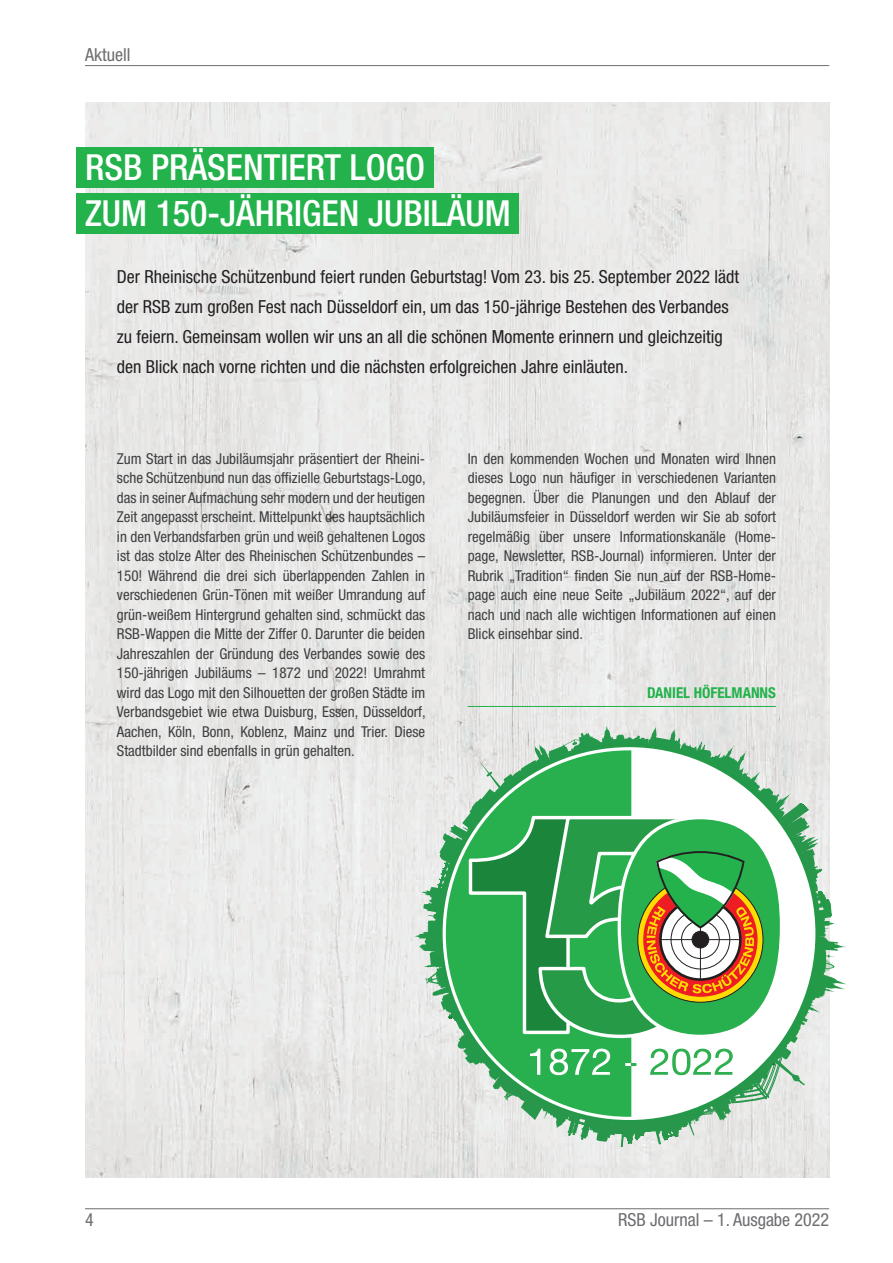
<style>
.page{position:relative;width:893px;height:1263px;background:#fff}
.page>*{position:absolute;margin:0;border:0;box-sizing:border-box;transform-origin:0 0}
.t1{font:500 condensed 36px/46.2px "Helvetica Neue";color:#fff}
.t2{font:condensed 18px/30px "Helvetica Neue";color:#231f20}
.t3{font:condensed 18px "Helvetica Neue";color:#6c6d70}
.t4{font:condensed 15px/19.5px "Helvetica Neue";color:#3e3e3f;text-align:justify}
.t5{font:700 condensed 15px "Helvetica Neue";color:#23b24b}
</style>
<div class="page">
<img style="left:85px;top:102px;width:744px;height:1076px">
<hr style="left:468px;top:706px;width:308px;height:1px;background:#23b24b">
<hr style="left:85px;top:65px;width:744px;height:1px;background:#6c6d70">
<div style="left:77px;top:147px;width:357px;height:41px;background:#23b24b"></div>
<div style="left:77px;top:194px;width:442px;height:40px;background:#23b24b"></div>
<svg style="left:413px;top:726px;width:433px;height:420px"></svg>
<hr style="left:85px;top:1208px;width:744px;height:1px;background:#6c6d70">
<p class="t3" style="left:85px;top:44px;width:47px">Aktuell</p>
<h1 class="t1" style="left:85px;top:143px;width:427px">RSB PRÄSENTIERT LOGO<br>ZUM 150-JÄHRIGEN JUBILÄUM</h1>
<p class="t2" style="left:117px;top:261px;width:624px">Der Rheinische Schützenbund feiert runden Geburtstag! Vom 23. bis 25. September 2022 lädt der RSB zum großen Fest nach Düsseldorf ein, um das 150-jährige Bestehen des Verbandes zu feiern. Gemeinsam wollen wir uns an all die schönen Momente erinnern und gleichzeitig den Blick nach vorne richten und die nächsten erfolgreichen Jahre einläuten.</p>
<p class="t4" style="left:117px;top:448px;width:310px">Zum Start in das Jubiläumsjahr präsentiert der Rheini&shy;sche Schützenbund nun das offizielle Geburtstags-Logo, das in seiner Aufmachung sehr modern und der heutigen Zeit angepasst erscheint. Mittelpunkt des hauptsächlich in den Verbandsfarben grün und weiß gehaltenen Logos ist das stolze Alter des Rheinischen Schützenbundes – 150! Während die drei sich überlappenden Zahlen in verschiedenen Grün-Tönen mit weißer Umrandung auf grün-weißem Hintergrund gehalten sind, schmückt das RSB-Wappen die Mitte der Ziffer 0. Darunter die beiden Jahreszahlen der Gründung des Verbandes sowie des 150-jährigen Jubiläums – 1872 und 2022! Umrahmt wird das Logo mit den Silhouetten der großen Städte im Verbandsgebiet wie etwa Duisburg, Essen, Düsseldorf, Aachen, Köln, Bonn, Koblenz, Mainz und Trier. Diese Stadtbilder sind ebenfalls in grün gehalten.</p>
<p class="t4" style="left:468px;top:448px;width:310px">In den kommenden Wochen und Monaten wird Ihnen dieses Logo nun häufiger in verschiedenen Varianten begegnen. Über die Planungen und den Ablauf der Jubiläumsfeier in Düsseldorf werden wir Sie ab sofort regelmäßig über unsere Informationskanäle (Home&shy;page, Newsletter, RSB-Journal) informieren. Unter der Rubrik „Tradition“ finden Sie nun auf der RSB-Home&shy;page auch eine neue Seite „Jubiläum 2022“, auf der nach und nach alle wichtigen Informationen auf einen Blick einsehbar sind.</p>
<p class="t5" style="left:647px;top:683px;width:130px">DANIEL HÖFELMANNS</p>
<p class="t3" style="left:85px;top:1209px;width:10px">4</p>
<p class="t3" style="left:618px;top:1209px;width:213px">RSB Journal – 1. Ausgabe 2022</p>
</div>
